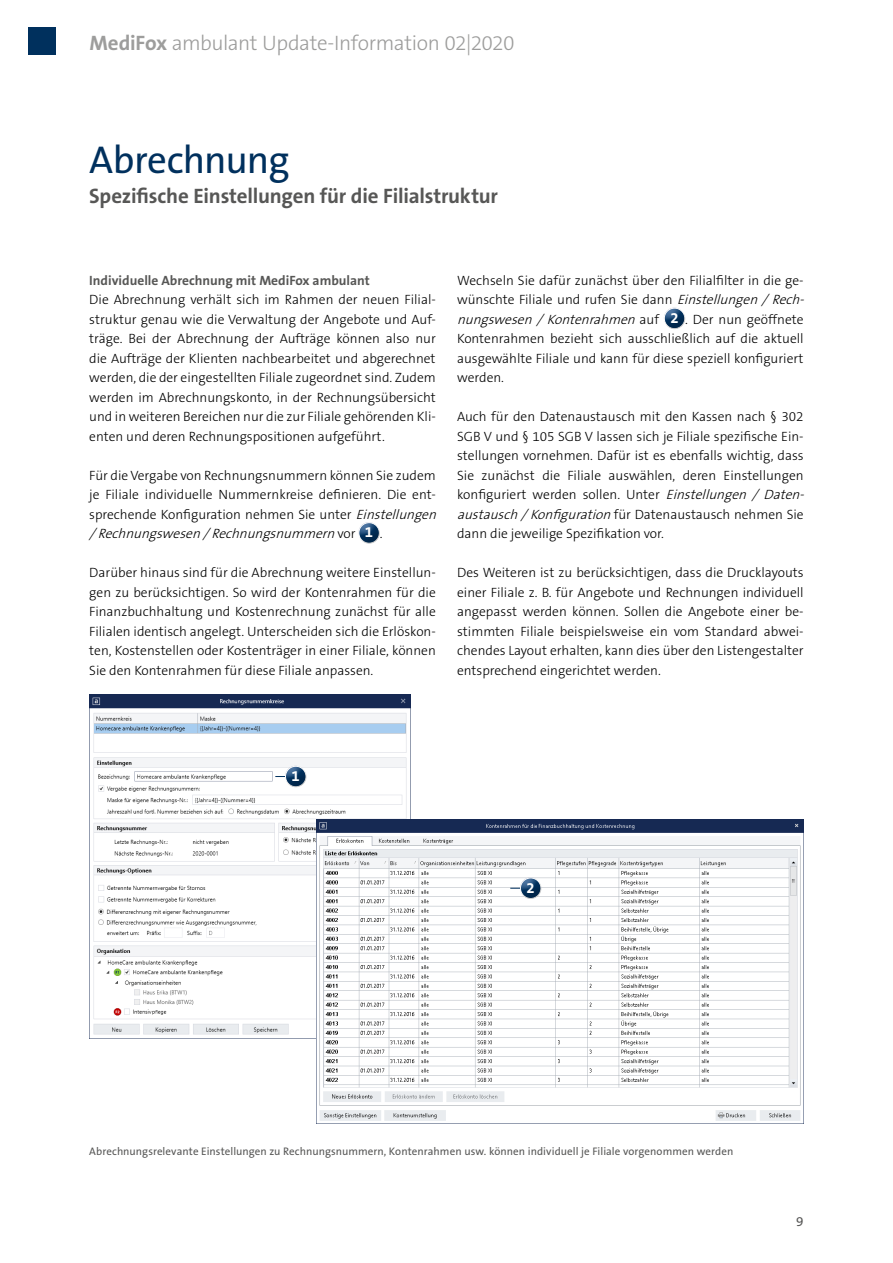
<style>
.page{position:relative;width:893px;height:1263px;background:#fff}
.page>*{position:absolute;margin:0;border:0;box-sizing:border-box;transform-origin:0 0}
.t1{font:39px "The Sans B5 Plain";letter-spacing:-.02em;color:#00305d}
.t2{font:700 21px "The Sans B7";letter-spacing:-.01em;color:#575756}
.t3{font:300 21px "The Sans B3";letter-spacing:-.025em;color:#9d9d9c}
.t4{font:700 15px "The Sans B7";color:#fff}
.t5{font:300 13.5px/19.5px "The Sans B3";color:#000;text-align:justify}
.t6{font:700 13.5px "The Sans B7";color:#575756}
.t7{font:13.5px "The Sans B5 Plain";color:#575756}
.t8{font:10.95px "The Sans B5 Plain";letter-spacing:.005em;color:#575756}
.s1{font-family:"The Sans B7";font-weight:700}
.s2{font-style:italic}
.s3{font-family:"The Sans B7";font-weight:700;font-size:15px;color:#fff}
</style>
<div class="page">
<div style="left:28px;top:28px;width:27px;height:27px;background:#00305d"></div>
<div style="left:351px;top:521px;width:39px;height:25px;background:#000;opacity:.2"></div>
<div style="left:657px;top:306px;width:39px;height:25px;background:#000;opacity:.2"></div>
<img style="left:89px;top:694px;width:321px;height:344px">
<img style="left:316px;top:819px;width:488px;height:304px">
<div style="left:274px;top:757px;width:39px;height:32px;background:#f4f5f7"></div>
<div style="left:278px;top:764px;width:39px;height:26px;background:#000;opacity:.2"></div>
<div style="left:509px;top:868px;width:39px;height:33px;background:#fff"></div>
<div style="left:513px;top:876px;width:39px;height:25px;background:#000;opacity:.2"></div>
<h2 class="t3" style="left:89px;top:31px;width:427px"><span class="s1">MediFox</span> ambulant Update-Information 02|2020</h2>
<h1 class="t1" style="left:89px;top:139px;width:202px">Abrechnung</h1>
<h2 class="t2" style="left:89px;top:185px;width:410px">Spezifische Einstellungen für die Filialstruktur</h2>
<p class="t6" style="left:89px;top:273px;width:282px">Individuelle Abrechnung mit MediFox ambulant</p>
<p class="t5" style="left:89px;top:290px;width:348px">Die Abrechnung verhält sich im Rahmen der neuen Filial&shy;struktur genau wie die Verwaltung der Angebote und Auf&shy;träge. Bei der Abrechnung der Aufträge können also nur die Aufträge der Klienten nachbearbeitet und abgerechnet werden, die der eingestellten Filiale zugeordnet sind. Zudem werden im Abrechnungskonto, in der Rechnungsübersicht und in weiteren Bereichen nur die zur Filiale gehörenden Kli&shy;enten und deren Rechnungspositionen aufgeführt.</p>
<p class="t5" style="left:89px;top:466px;width:352px;text-align:left">Für die Vergabe von Rechnungsnummern können Sie zudem je Filiale individuelle Nummernkreise definieren. Die ent&shy;sprechende Konfiguration nehmen Sie unter <span class="s2">Einstellungen /Rechnungswesen /Rechnungsnummern</span> v o r <span class="s3">1</span> .</p>
<p class="t5" style="left:89px;top:563px;width:348px">Darüber hinaus sind für die Abrechnung weitere Einstellun&shy;gen zu berücksichtigen. So wird der Kontenrahmen für die Finanzbuchhaltung und Kostenrechnung zunächst für alle Filialen identisch angelegt. Unterscheiden sich die Erlöskon&shy;ten, Kostenstellen oder Kostenträger in einer Filiale, können Sie den Kontenrahmen für diese Filiale anpassen.</p>
<p class="t5" style="left:457px;top:271px;width:352px;text-align:left">Wechseln Sie dafür zunächst über den Filialfilter in die ge&shy;wünschte Filiale und rufen Sie dann <span class="s2">Einstellungen /Rech&shy;nungswesen /Kontenrahmen</span> a u f <span class="s3">2</span> . D e r n u n ge öffn ete Kontenrahmen bezieht sich ausschließlich auf die aktuell ausgewählte Filiale und kann für diese speziell konfiguriert werden.</p>
<p class="t5" style="left:457px;top:407px;width:352px;text-align:left">Auch für den Datenaustausch mit den Kassen nach § 302<br>SGB V und § 105 SGB V lassen sich je Filiale spezifische Ein&shy;stellungen vornehmen. Dafür ist es ebenfalls wichtig, dass Sie zunächst die Filiale auswählen, deren Einstellungen konfiguriert werden sollen. Unter <span class="s2">Einstellungen / Daten&shy;austausch /Konfiguration</span> für Datenaustausch nehmen Sie dann die jeweilige Spezifikation vor.</p>
<p class="t5" style="left:457px;top:563px;width:348px">Des Weiteren ist zu berücksichtigen, dass die Drucklayouts einer Filiale z. B. für Angebote und Rechnungen individuell angepasst werden können. Sollen die Angebote einer be&shy;stimmten Filiale beispielsweise ein vom Standard abwei&shy;chendes Layout erhalten, kann dies über den Listengestalter entsprechend eingerichtet werden.</p>
<p class="t4" style="left:292px;top:768px;width:10px">1</p>
<p class="t4" style="left:527px;top:879px;width:10px">2</p>
<p class="t8" style="left:89px;top:1146px;width:645px">Abrechnungsrelevante Einstellungen zu Rechnungsnummern, Kontenrahmen usw. können individuell je Filiale vorgenommen werden</p>
<p class="t7" style="left:796px;top:1214px;width:9px">9</p>
</div>
